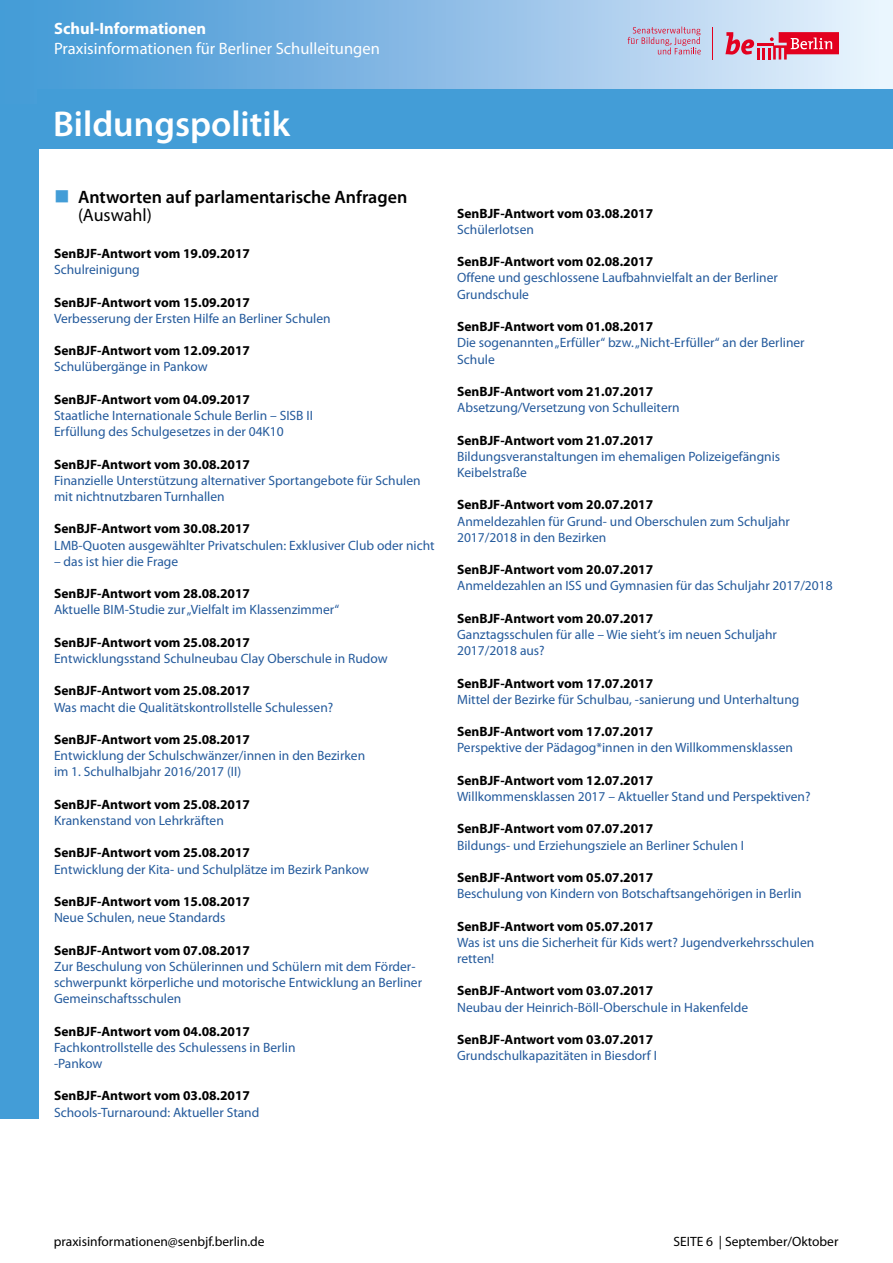
<style>
.page{position:relative;width:893px;height:1263px;background:#fff}
.page>*{position:absolute;margin:0;border:0;box-sizing:border-box;transform-origin:0 0}
.t1{font:600 36px "Myriad Pro";color:#fff}
.t2{font:600 18px/18px "Myriad Pro";color:#000}
.t3{font:16.5px "Myriad Pro";color:#fff}
.t4{font:700 16.5px "Myriad Pro";color:#fff}
.t5{font:13.5px/16.2px "Myriad Pro";color:#245a9c}
.t6{font:700 13.5px "Myriad Pro";color:#000}
.t7{font:13.5px "Myriad Pro";color:#000}
.s1{color:#439dd7}
.s2{font-weight:400}
</style>
<div class="page">
<div style="left:0;top:96px;width:38px;height:1022px;background:#439dd7"></div>
<div style="left:0;top:0;width:892px;height:103px;background:linear-gradient(to right,#3a93d3,#e8effc)"></div>
<svg style="left:725px;top:32px;width:114px;height:28px"></svg>
<hr style="left:713px;top:27px;width:1px;height:33px;background:#e3001f">
<svg style="left:628px;top:27px;width:73px;height:27px"></svg>
<div style="left:37px;top:89px;width:856px;height:60px;background:#439dd7"></div>
<p class="t4" style="left:54px;top:20px;width:154px">Schul-Informationen</p>
<p class="t3" style="left:54px;top:40px;width:327px">Praxisinformationen für Berliner Schulleitungen</p>
<h1 class="t1" style="left:53px;top:104px;width:238px">Bildungspolitik</h1>
<h2 class="t2" style="left:78px;top:189px;width:331px;text-indent:-24px"><span class="s1">■</span> Antworten auf parlamentarische Anfragen <span class="s2">(Auswahl)</span></h2>
<p class="t6" style="left:54px;top:246px;width:198px">SenBJF-Antwort vom 19.09.2017</p>
<p class="t5" style="left:54px;top:262px;width:87px">Schulreinigung</p>
<p class="t6" style="left:54px;top:294px;width:198px">SenBJF-Antwort vom 15.09.2017</p>
<p class="t5" style="left:54px;top:310px;width:278px">Verbesserung der Ersten Hilfe an Berliner Schulen</p>
<p class="t6" style="left:54px;top:343px;width:198px">SenBJF-Antwort vom 12.09.2017</p>
<p class="t5" style="left:54px;top:359px;width:155px">Schulübergänge in Pankow</p>
<p class="t6" style="left:54px;top:392px;width:198px">SenBJF-Antwort vom 04.09.2017</p>
<p class="t5" style="left:54px;top:408px;width:260px">Staatliche Internationale Schule Berlin – SISB II<br>Erfüllung des Schulgesetzes in der 04K10</p>
<p class="t6" style="left:54px;top:456px;width:198px">SenBJF-Antwort vom 30.08.2017</p>
<p class="t5" style="left:54px;top:472px;width:368px">Finanzielle Unterstützung alternativer Sportangebote für Schulen mit nichtnutzbaren Turnhallen</p>
<p class="t6" style="left:54px;top:521px;width:198px">SenBJF-Antwort vom 30.08.2017</p>
<p class="t5" style="left:54px;top:537px;width:382px">LMB-Quoten ausgewählter Privatschulen: Exklusiver Club oder nicht</p>
<p class="t5" style="left:54px;top:553px;width:126px">– das ist hier die Frage</p>
<p class="t6" style="left:54px;top:586px;width:198px">SenBJF-Antwort vom 28.08.2017</p>
<p class="t5" style="left:54px;top:602px;width:287px">Aktuelle BIM-Studie zur „Vielfalt im Klassenzimmer“</p>
<p class="t6" style="left:54px;top:635px;width:198px">SenBJF-Antwort vom 25.08.2017</p>
<p class="t5" style="left:54px;top:651px;width:335px">Entwicklungsstand Schulneubau Clay Oberschule in Rudow</p>
<p class="t6" style="left:54px;top:683px;width:198px">SenBJF-Antwort vom 25.08.2017</p>
<p class="t5" style="left:54px;top:699px;width:281px">Was macht die Qualitätskontrollstelle Schulessen?</p>
<p class="t6" style="left:54px;top:732px;width:198px">SenBJF-Antwort vom 25.08.2017</p>
<p class="t5" style="left:54px;top:748px;width:313px">Entwicklung der Schulschwänzer/innen in den Bezirken im 1. Schulhalbjahr 2016/2017 (II)</p>
<p class="t6" style="left:54px;top:797px;width:198px">SenBJF-Antwort vom 25.08.2017</p>
<p class="t5" style="left:54px;top:813px;width:171px">Krankenstand von Lehrkräften</p>
<p class="t6" style="left:54px;top:845px;width:198px">SenBJF-Antwort vom 25.08.2017</p>
<p class="t5" style="left:54px;top:861px;width:316px">Entwicklung der Kita- und Schulplätze im Bezirk Pankow</p>
<p class="t6" style="left:54px;top:894px;width:198px">SenBJF-Antwort vom 15.08.2017</p>
<p class="t5" style="left:54px;top:910px;width:173px">Neue Schulen, neue Standards</p>
<p class="t6" style="left:54px;top:942px;width:198px">SenBJF-Antwort vom 07.08.2017</p>
<p class="t5" style="left:54px;top:958px;width:370px">Zur Beschulung von Schülerinnen und Schülern mit dem Förder&shy;schwerpunkt körperliche und motorische Entwicklung an Berliner<br>Gemeinschaftsschulen</p>
<p class="t6" style="left:54px;top:1023px;width:198px">SenBJF-Antwort vom 04.08.2017</p>
<p class="t5" style="left:54px;top:1039px;width:243px">Fachkontrollstelle des Schulessens in Berlin -Pankow</p>
<p class="t6" style="left:54px;top:1088px;width:198px">SenBJF-Antwort vom 03.08.2017</p>
<p class="t5" style="left:54px;top:1104px;width:207px">Schools-Turnaround: Aktueller Stand</p>
<p class="t6" style="left:457px;top:206px;width:198px">SenBJF-Antwort vom 03.08.2017</p>
<p class="t5" style="left:457px;top:222px;width:78px">Schülerlotsen</p>
<p class="t6" style="left:457px;top:254px;width:198px">SenBJF-Antwort vom 02.08.2017</p>
<p class="t5" style="left:457px;top:270px;width:322px">Offene und geschlossene Laufbahnvielfalt an der Berliner<br>Grundschule</p>
<p class="t6" style="left:457px;top:319px;width:198px">SenBJF-Antwort vom 01.08.2017</p>
<p class="t5" style="left:457px;top:335px;width:349px">Die sogenannten „Erfüller“ bzw. „Nicht-Erfüller“ an der Berliner<br>Schule</p>
<p class="t6" style="left:457px;top:384px;width:198px">SenBJF-Antwort vom 21.07.2017</p>
<p class="t5" style="left:457px;top:400px;width:224px">Absetzung/Versetzung von Schulleitern</p>
<p class="t6" style="left:457px;top:432px;width:198px">SenBJF-Antwort vom 21.07.2017</p>
<p class="t5" style="left:457px;top:448px;width:325px">Bildungsveranstaltungen im ehemaligen Polizeigefängnis<br>Keibelstraße</p>
<p class="t6" style="left:457px;top:497px;width:198px">SenBJF-Antwort vom 20.07.2017</p>
<p class="t5" style="left:457px;top:513px;width:334px">Anmeldezahlen für Grund- und Oberschulen zum Schuljahr<br>2017/2018 in den Bezirken</p>
<p class="t6" style="left:457px;top:562px;width:198px">SenBJF-Antwort vom 20.07.2017</p>
<p class="t5" style="left:457px;top:578px;width:377px">Anmeldezahlen an ISS und Gymnasien für das Schuljahr 2017/2018</p>
<p class="t6" style="left:457px;top:611px;width:198px">SenBJF-Antwort vom 20.07.2017</p>
<p class="t5" style="left:457px;top:627px;width:321px">Ganztagsschulen für alle – Wie sieht‘s im neuen Schuljahr<br>2017/2018 aus?</p>
<p class="t6" style="left:457px;top:675px;width:198px">SenBJF-Antwort vom 17.07.2017</p>
<p class="t5" style="left:457px;top:691px;width:344px">Mittel der Bezirke für Schulbau, -sanierung und Unterhaltung</p>
<p class="t6" style="left:457px;top:724px;width:198px">SenBJF-Antwort vom 17.07.2017</p>
<p class="t5" style="left:457px;top:740px;width:337px">Perspektive der Pädagog*innen in den Willkommensklassen</p>
<p class="t6" style="left:457px;top:773px;width:198px">SenBJF-Antwort vom 12.07.2017</p>
<p class="t5" style="left:457px;top:789px;width:355px">Willkommensklassen 2017 – Aktueller Stand und Perspektiven?</p>
<p class="t6" style="left:457px;top:821px;width:198px">SenBJF-Antwort vom 07.07.2017</p>
<p class="t5" style="left:457px;top:837px;width:288px">Bildungs- und Erziehungsziele an Berliner Schulen I</p>
<p class="t6" style="left:457px;top:870px;width:198px">SenBJF-Antwort vom 05.07.2017</p>
<p class="t5" style="left:457px;top:886px;width:346px">Beschulung von Kindern von Botschaftsangehörigen in Berlin</p>
<p class="t6" style="left:457px;top:918px;width:198px">SenBJF-Antwort vom 05.07.2017</p>
<p class="t5" style="left:457px;top:934px;width:359px">Was ist uns die Sicherheit für Kids wert? Jugendverkehrsschulen retten!</p>
<p class="t6" style="left:457px;top:983px;width:198px">SenBJF-Antwort vom 03.07.2017</p>
<p class="t5" style="left:457px;top:999px;width:293px">Neubau der Heinrich-Böll-Oberschule in Hakenfelde</p>
<p class="t6" style="left:457px;top:1032px;width:198px">SenBJF-Antwort vom 03.07.2017</p>
<p class="t5" style="left:457px;top:1048px;width:201px">Grundschulkapazitäten in Biesdorf I</p>
<p class="t7" style="left:54px;top:1234px;width:212px">praxisinformationen@senbjf.berlin.de</p>
<p class="t7" style="left:674px;top:1234px;width:166px">SEITE 6 | September/Oktober</p>
</div>
